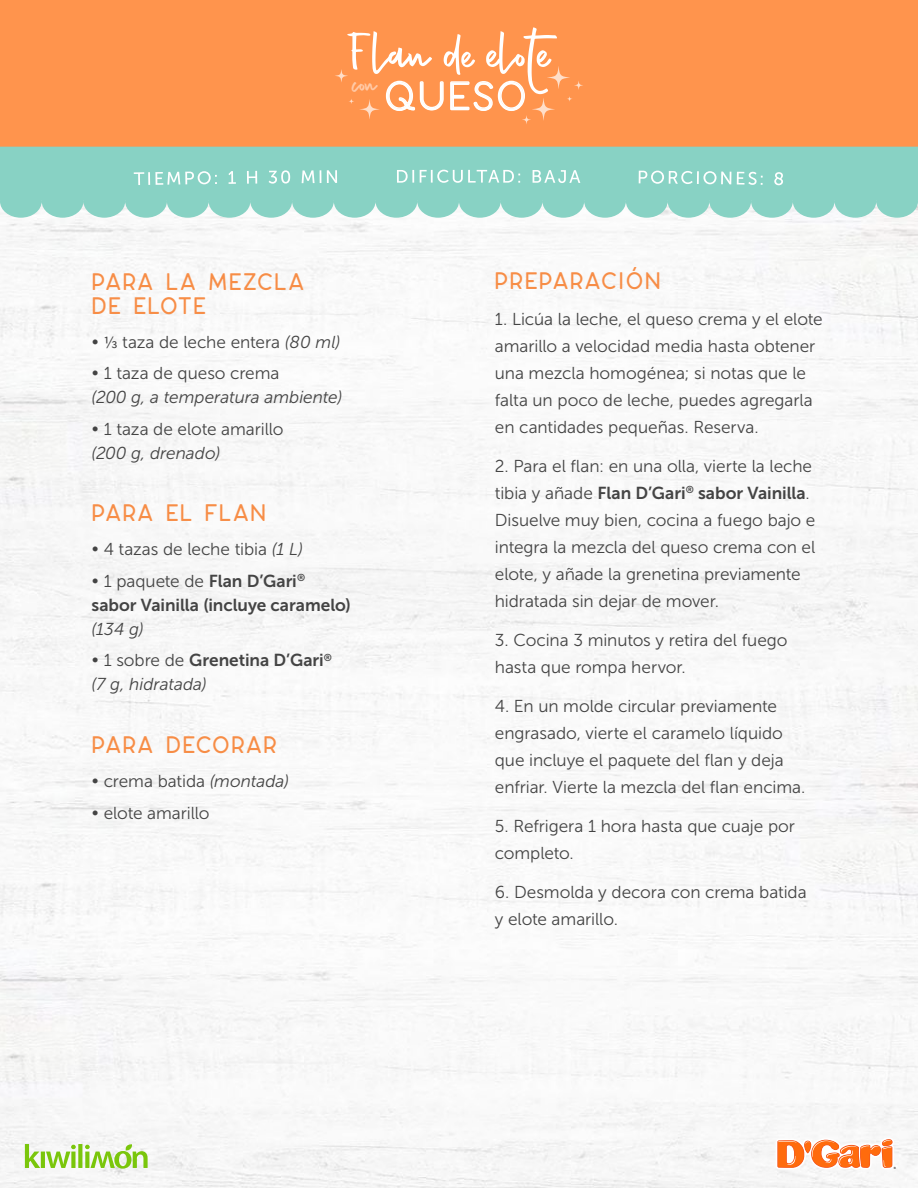
<style>
.page{position:relative;width:918px;height:1188px;background:#fff}
.page>*{position:absolute;margin:0;border:0;box-sizing:border-box;transform-origin:0 0}
.t1{font:58.8px "Almond Yandi Designs";letter-spacing:.015em;color:#fff}
.t2{font:39.45px "CAROSE Light";letter-spacing:-.005em;color:#fff;scale:1.08 1}
.t3{font:24px/24px "CAROSE Medium";letter-spacing:.05em;color:#f78d46}
.t4{font:17.25px/27px "Museo Sans 300";letter-spacing:-.005em;color:#444}
.t5{font:17.25px "Museo Sans 700";color:#444}
.t6{font:italic 17.25px "Museo Sans 300";letter-spacing:-.005em;color:#444}
.t7{font:700 3px "Helvetica";color:#231f20}
.s1{font-size:54.6px}
.s2{font-family:"Source Sans Pro"}
.s3{font-style:italic}
.s4{font-family:"Museo Sans 700"}
.s5{font-family:"Museo Sans 300"}
</style>
<div class="page">
<svg style="left:776px;top:1137px;width:118px;height:33px"></svg>
<div style="left:0;top:0;width:918px;height:147px;background:#ff944d"></div>
<svg style="left:0;top:147px;width:918px;height:71px;background:#8ed4c7"></svg>
<svg style="left:134px;top:171px;width:83px;height:14px"></svg>
<svg style="left:228px;top:171px;width:8px;height:13px"></svg>
<svg style="left:247px;top:171px;width:10px;height:13px"></svg>
<svg style="left:269px;top:170px;width:21px;height:14px"></svg>
<svg style="left:302px;top:170px;width:19px;height:13px"></svg>
<svg style="left:327px;top:170px;width:10px;height:13px"></svg>
<svg style="left:397px;top:170px;width:17px;height:13px"></svg>
<svg style="left:420px;top:170px;width:100px;height:13px"></svg>
<svg style="left:533px;top:170px;width:47px;height:13px"></svg>
<svg style="left:639px;top:171px;width:92px;height:13px"></svg>
<svg style="left:737px;top:172px;width:26px;height:13px"></svg>
<svg style="left:774px;top:172px;width:9px;height:13px"></svg>
<svg style="left:25px;top:1144px;width:15px;height:24px"></svg>
<hr style="left:41px;top:1152px;width:4px;height:16px;background:#7ac60b">
<svg style="left:46px;top:1145px;width:30px;height:23px"></svg>
<svg style="left:78px;top:1144px;width:4px;height:24px"></svg>
<svg style="left:85px;top:1144px;width:63px;height:25px"></svg>
<svg style="left:335px;top:66px;width:248px;height:58px;background:#ff9d5c"></svg>
<h1 class="t1" style="left:348px;top:26px;width:203px">Flan <span class="s1">de</span> elote</h1>
<h2 class="t2" style="left:384px;top:63px;width:135px">QUESO</h2>
<h3 class="t3" style="left:92px;top:268px;width:214px">PARA LA MEZCLA<br>DE ELOTE</h3>
<p class="t4" style="left:91px;top:328px;width:250px">• <span class="s2">⅓</span> taza de leche entera <span class="s3">(80 ml)</span></p>
<p class="t4" style="left:91px;top:360px;width:190px">• 1 taza de queso crema</p>
<p class="t6" style="left:91px;top:388px;width:252px">(200 g, a temperatura ambiente)</p>
<p class="t4" style="left:91px;top:415px;width:194px">• 1 taza de elote amarillo</p>
<p class="t6" style="left:91px;top:443px;width:130px">(200 g, drenado)</p>
<h3 class="t3" style="left:92px;top:499px;width:176px">PARA EL FLAN</h3>
<p class="t4" style="left:91px;top:536px;width:213px">• 4 tazas de leche tibia <span class="s3">(1 L)</span></p>
<p class="t4" style="left:91px;top:567px;width:215px">• 1 paquete de <span class="s4">Flan D’Gari</span><sup>®</sup></p>
<p class="t5" style="left:91px;top:595px;width:261px">sabor Vainilla (incluye caramelo)</p>
<p class="t6" style="left:91px;top:620px;width:54px">(134 g)</p>
<p class="t5" style="left:91px;top:651px;width:242px"><span class="s5">• 1 sobre de</span> Grenetina D’Gari<sup>®</sup></p>
<p class="t6" style="left:91px;top:675px;width:117px">(7 g, hidratada)</p>
<h3 class="t3" style="left:92px;top:731px;width:187px">PARA DECORAR</h3>
<p class="t4" style="left:91px;top:768px;width:199px">• crema batida <span class="s3">(montada)</span></p>
<p class="t4" style="left:91px;top:800px;width:120px">• elote amarillo</p>
<h3 class="t3" style="left:495px;top:267px;width:167px">PREPARACIÓN</h3>
<p class="t4" style="left:495px;top:306px;width:329px">1. Licúa la leche, el queso crema y el elote amarillo a velocidad media hasta obtener una mezcla homogénea; si notas que le falta un poco de leche, puedes agregarla en cantidades pequeñas. Reserva.</p>
<p class="t4" style="left:495px;top:453px;width:319px">2. Para el flan: en una olla, vierte la leche</p>
<p class="t5" style="left:495px;top:483px;width:316px"><span class="s5">tibia y añade</span> Flan D’Gari<sup>®</sup> sabor Vainilla<span class="s5">.</span></p>
<p class="t4" style="left:495px;top:507px;width:322px">Disuelve muy bien, cocina a fuego bajo e integra la mezcla del queso crema con el elote, y añade la grenetina previamente hidratada sin dejar de mover.</p>
<p class="t4" style="left:495px;top:627px;width:294px">3. Cocina 3 minutos y retira del fuego hasta que rompa hervor.</p>
<p class="t4" style="left:495px;top:693px;width:312px">4. En un molde circular previamente engrasado, vierte el caramelo líquido que incluye el paquete del flan y deja enfriar. Vierte la mezcla del flan encima.</p>
<p class="t4" style="left:495px;top:813px;width:302px">5. Refrigera 1 hora hasta que cuaje por completo.</p>
<p class="t4" style="left:495px;top:879px;width:313px">6. Desmolda y decora con crema batida y elote amarillo.</p>
<p class="t7" style="left:894px;top:1166px;width:4px">®</p>
</div>
